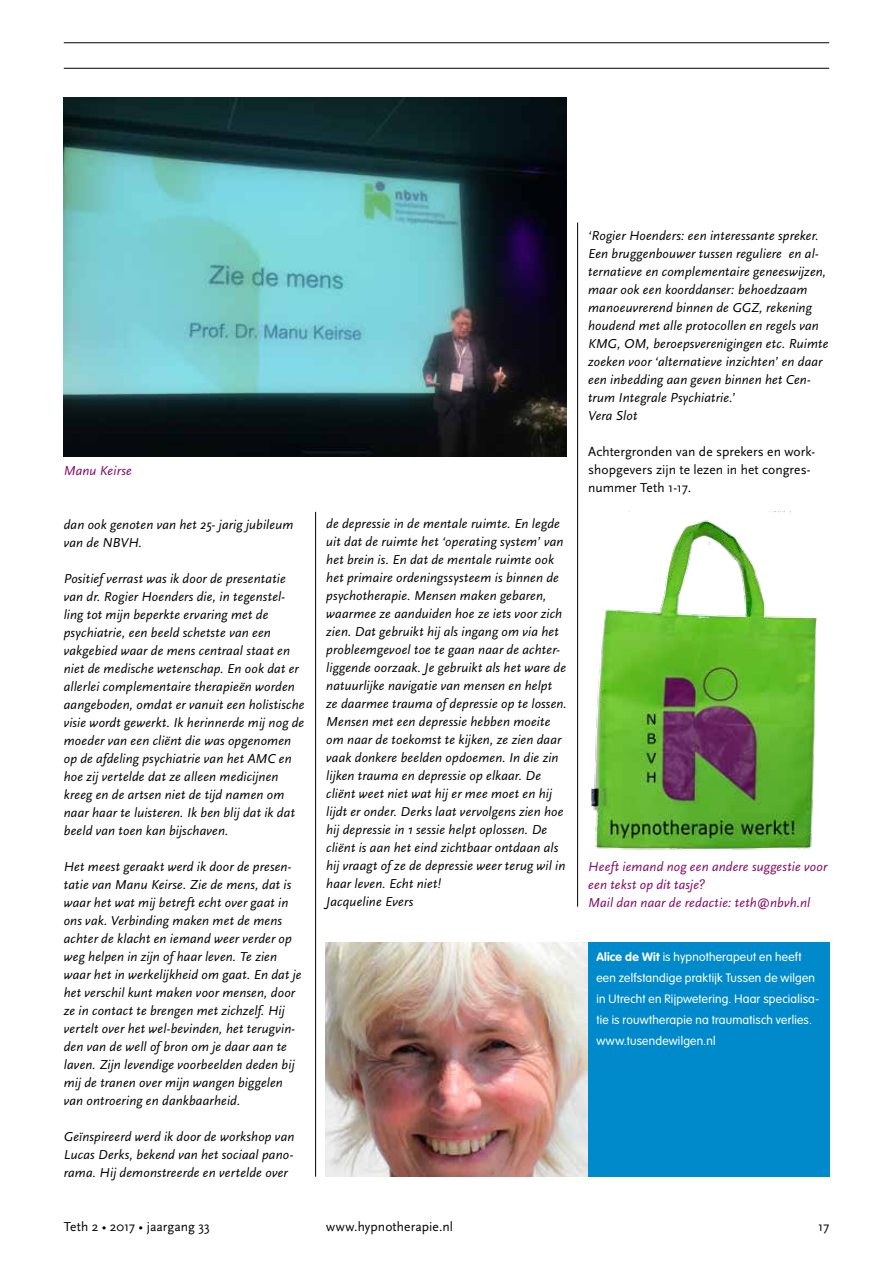
<style>
.page{position:relative;width:893px;height:1263px;background:#fff}
.page>*{position:absolute;margin:0;border:0;box-sizing:border-box;transform-origin:0 0}
.t1{font:italic 13.5px/18px "Scala Sans";letter-spacing:.01em;color:#000}
.t2{font:13.5px/18px "Scala Sans";letter-spacing:.005em;color:#000}
.t3{font:italic 13.5px/18px "Scala Sans";letter-spacing:.01em;color:#840862}
.t4{font:300 12px/21px "VAG Rounded";letter-spacing:.02em;color:#fff}
.s1{font-weight:700}
</style>
<div class="page">
<hr style="left:64px;top:42px;width:765px;height:1px;background:#000">
<hr style="left:64px;top:68px;width:765px;height:1px;background:#000">
<hr style="left:577px;top:223px;width:1px;height:684px;background:#000">
<hr style="left:315px;top:512px;width:1px;height:665px;background:#000">
<div style="left:588px;top:943px;width:241px;height:234px;background:#008acb"></div>
<img style="left:326px;top:943px;width:262px;height:234px">
<img style="left:591px;top:520px;width:226px;height:330px">
<img style="left:64px;top:98px;width:503px;height:359px">
<p class="t3" style="left:64px;top:461px;width:70px">Manu Keirse</p>
<p class="t1" style="left:64px;top:515px;width:231px">dan ook genoten van het 25- jarig jubileum van de NBVH.</p>
<p class="t1" style="left:64px;top:569px;width:242px">Positief verrast was ik door de presentatie van dr. Rogier Hoenders die, in tegenstel&shy;ling tot mijn beperkte ervaring met de psychiatrie, een beeld schetste van een vakgebied waar de mens centraal staat en niet de medische wetenschap. En ook dat er allerlei complementaire therapieën worden aangeboden, omdat er vanuit een holistische visie wordt gewerkt. Ik herinnerde mij nog de moeder van een cliënt die was opgenomen op de afdeling psychiatrie van het AMC en hoe zij vertelde dat ze alleen medicijnen kreeg en de artsen niet de tijd namen om naar haar te luisteren. Ik ben blij dat ik dat beeld van toen kan bijschaven.</p>
<p class="t1" style="left:64px;top:857px;width:239px">Het meest geraakt werd ik door de presen&shy;tatie van Manu Keirse. Zie de mens, dat is waar het wat mij betreft echt over gaat in ons vak. Verbinding maken met de mens achter de klacht en iemand weer verder op weg helpen in zijn of haar leven. Te zien waar het in werkelijkheid om gaat. En dat je het verschil kunt maken voor mensen, door ze in contact te brengen met zichzelf. Hij vertelt over het wel-bevinden, het terugvin&shy;den van de well of bron om je daar aan te laven. Zijn levendige voorbeelden deden bij mij de tranen over mijn wangen biggelen van ontroering en dankbaarheid.</p>
<p class="t1" style="left:64px;top:1127px;width:232px;text-align:justify">Geïnspireerd werd ik door de workshop van Lucas Derks, bekend van het sociaal pano&shy;rama. Hij demonstreerde en vertelde over</p>
<p class="t1" style="left:326px;top:515px;width:242px">de depressie in de mentale ruimte. En legde uit dat de ruimte het ‘operating system’ van het brein is. En dat de mentale ruimte ook het primaire ordeningssysteem is binnen de psychotherapie. Mensen maken gebaren, waarmee ze aanduiden hoe ze iets voor zich zien. Dat gebruikt hij als ingang om via het probleemgevoel toe te gaan naar de achter&shy;liggende oorzaak. Je gebruikt als het ware de natuurlijke navigatie van mensen en helpt ze daarmee trauma of depressie op te lossen.<br>Mensen met een depressie hebben moeite om naar de toekomst te kijken, ze zien daar vaak donkere beelden opdoemen. In die zin lijken trauma en depressie op elkaar. De cliënt weet niet wat hij er mee moet en hij lijdt er onder. Derks laat vervolgens zien hoe hij depressie in 1 sessie helpt oplossen. De cliënt is aan het eind zichtbaar ontdaan als hij vraagt of ze de depressie weer terug wil in haar leven. Echt niet!<br>Jacqueline Evers</p>
<p class="t1" style="left:588px;top:227px;width:242px">‘Rogier Hoenders: een interessante spreker.<br>Een bruggenbouwer tussen reguliere en al&shy;ternatieve en complementaire geneeswijzen, maar ook een koorddanser: behoedzaam manoeuvrerend binnen de GGZ, rekening houdend met alle protocollen en regels van KMG, OM, beroepsverenigingen etc. Ruimte zoeken voor ‘alternatieve inzichten’ en daar een inbedding aan geven binnen het Cen&shy;trum Integrale Psychiatrie.’<br>Vera Slot</p>
<p class="t2" style="left:588px;top:443px;width:229px">Achtergronden van de sprekers en work&shy;shopgevers zijn te lezen in het congres&shy;nummer Teth 1-17.</p>
<p class="t3" style="left:588px;top:857px;width:241px">Heeft iemand nog een andere suggestie voor een tekst op dit tasje?<br>Mail dan naar de redactie: teth@nbvh.nl</p>
<p class="t4" style="left:596px;top:946px;width:224px"><span class="s1">Alice de Wit</span> is hypnotherapeut en heeft een zelfstandige praktijk Tussen de wilgen in Utrecht en Rijpwetering. Haar specialisa&shy;tie is rouwtherapie na traumatisch verlies. www.tusendewilgen.nl</p>
<p class="t2" style="left:64px;top:1217px;width:148px">Teth 2 • 2017 • jaargang 33</p>
<p class="t2" style="left:326px;top:1217px;width:128px">www.hypnotherapie.nl</p>
<p class="t2" style="left:818px;top:1217px;width:13px">17</p>
</div>
